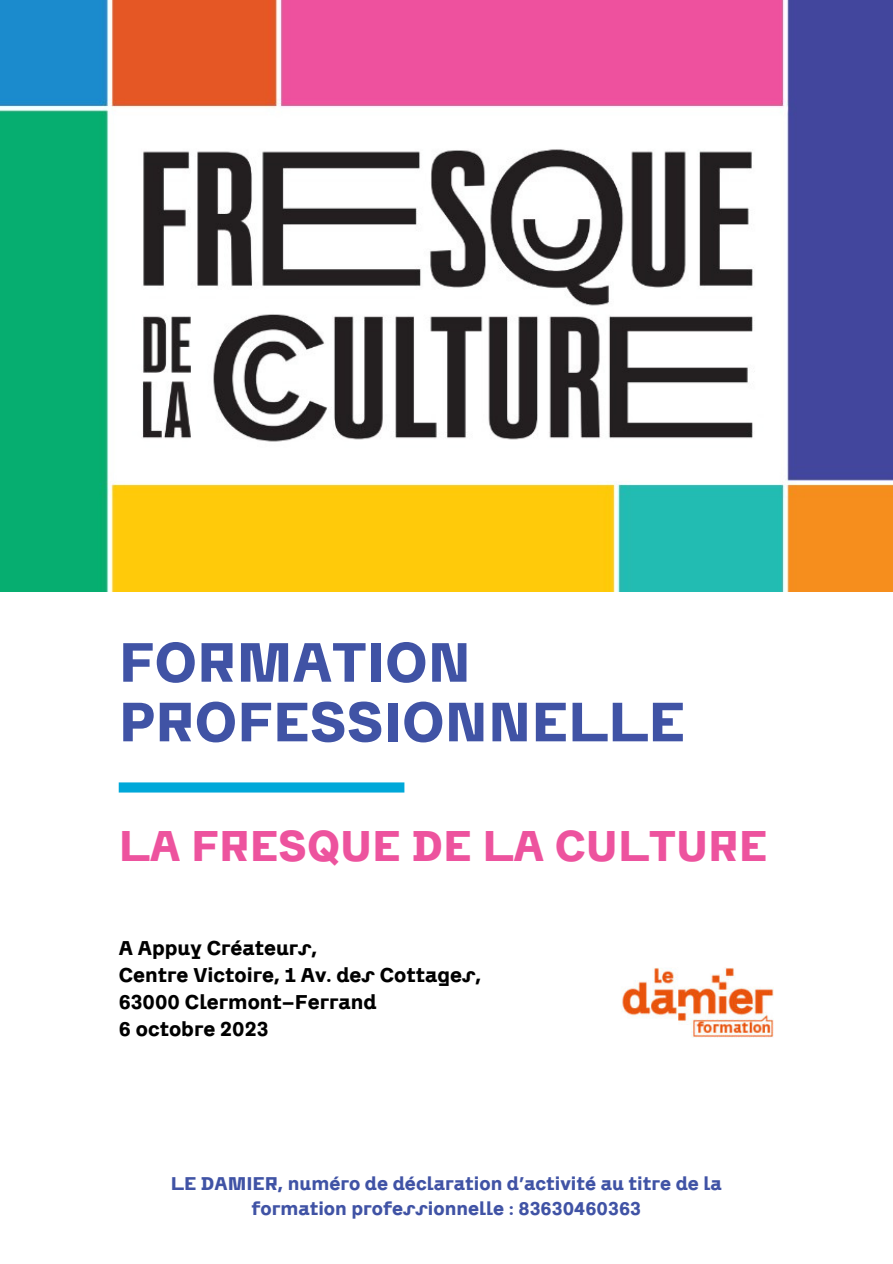
<style>
.page{position:relative;width:893px;height:1264px;background:#fff}
.page>*{position:absolute;margin:0;border:0;box-sizing:border-box;transform-origin:0 0}
.t1{font:700 54px/59.6px "CA Saygon";color:#4053a5}
.t2{font:700 42px "CA Saygon";color:#ed539e}
.t3{font:700 19.5px/27px "CA Saygon";color:#000}
.t4{font:700 18px/24.8px "CA Saygon";color:#4053a5;text-align:center}
</style>
<div class="page">
<div style="left:119px;top:782px;width:285px;height:10px;background:#00a8d9"></div>
<img style="left:0;top:0;width:892px;height:591px">
<img style="left:622px;top:967px;width:152px;height:71px">
<h1 class="t1" style="left:119px;top:631px;width:567px">FORMATION<br>PROFESSIONNELLE</h1>
<h2 class="t2" style="left:119px;top:810px;width:650px">LA FRESQUE DE LA CULTURE</h2>
<p class="t3" style="left:119px;top:933px;width:364px">A Appuy Créateurs,<br>Centre Victoire, 1 Av. des Cottages,<br>63000 Clermont-Ferrand<br>6 octobre 2023</p>
<p class="t4" style="left:171px;top:1171px;width:552px">LE DAMIER, numéro de déclaration d’activité au titre de la formation professionnelle : 83630460363</p>
</div>
